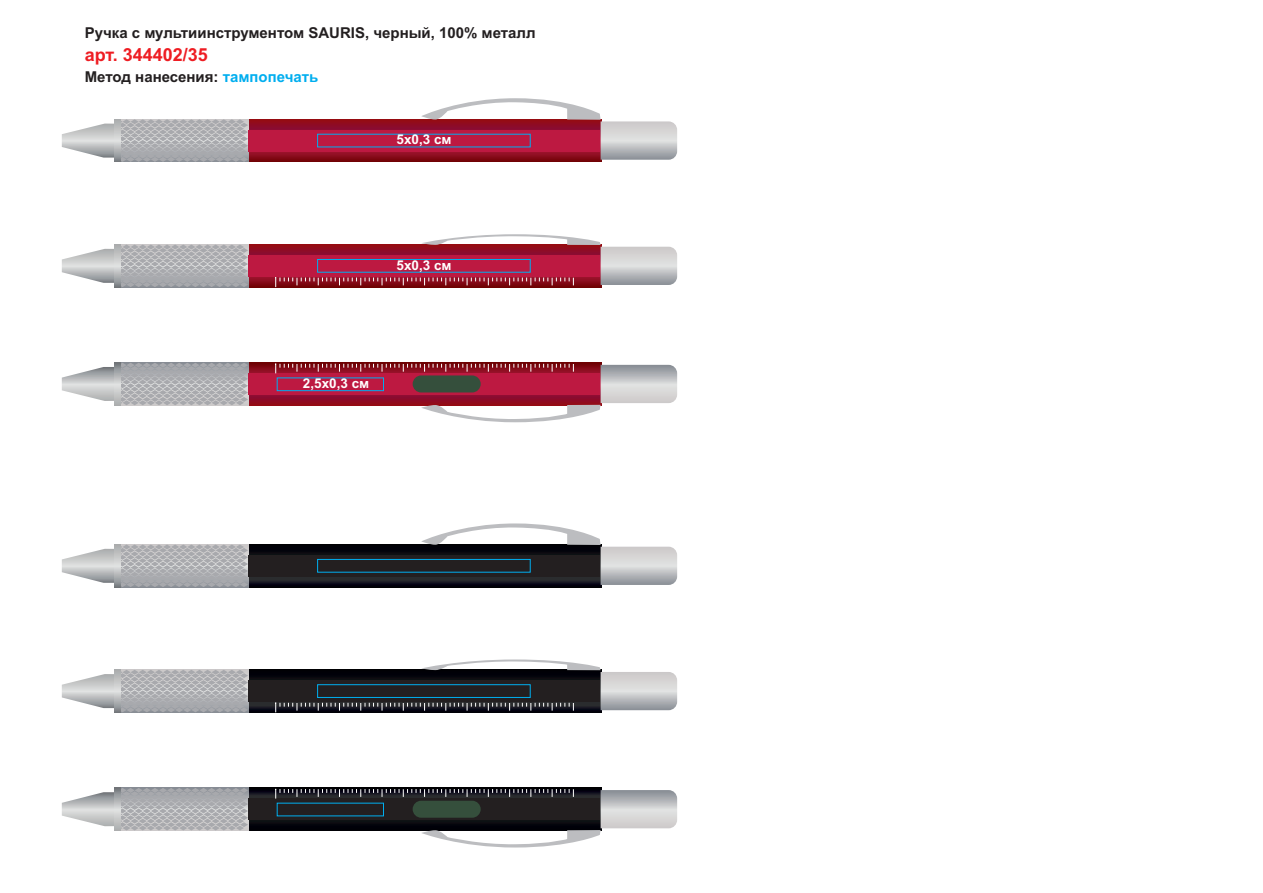
<style>
.page{position:relative;width:1263px;height:893px;background:#fff}
.page>*{position:absolute;margin:0;border:0;box-sizing:border-box;transform-origin:0 0}
.t1{font:700 18px "Arial";color:#ee1d23}
.t2{font:700 15px "Arial";color:#231f20}
.t3{font:700 13.5px "Arial";color:#fff}
.s1{color:#00aeef}
</style>
<div class="page">
<svg style="left:248px;top:119px;width:353px;height:43px;background:#860b19"></svg>
<svg style="left:248px;top:545px;width:353px;height:42px;background:#0d0d15"></svg>
<svg style="left:248px;top:363px;width:27px;height:42px"></svg>
<svg style="left:248px;top:788px;width:27px;height:42px"></svg>
<svg style="left:248px;top:245px;width:27px;height:42px"></svg>
<svg style="left:248px;top:670px;width:27px;height:42px"></svg>
<div style="left:248px;top:130px;width:352px;height:21px;background:#bd1941"></div>
<div style="left:248px;top:555px;width:352px;height:22px;background:#231f20"></div>
<div style="left:248px;top:373px;width:352px;height:22px;background:#bd1941"></div>
<div style="left:248px;top:798px;width:352px;height:22px;background:#231f20"></div>
<div style="left:248px;top:255px;width:352px;height:22px;background:#bd1941"></div>
<div style="left:248px;top:680px;width:352px;height:22px;background:#231f20"></div>
<div style="left:317px;top:559px;width:213px;height:13px;border:1px solid #00aeef"></div>
<svg style="left:62px;top:119px;width:186px;height:43px;background:#bcbdbf"></svg>
<svg style="left:62px;top:545px;width:186px;height:42px;background:#bbbcbf"></svg>
<svg style="left:62px;top:363px;width:186px;height:42px;background:#bbbcbf"></svg>
<svg style="left:62px;top:788px;width:186px;height:42px;background:#bbbcbe"></svg>
<svg style="left:62px;top:245px;width:186px;height:42px;background:#bcbdbf"></svg>
<svg style="left:62px;top:670px;width:186px;height:42px;background:#bcbdbf"></svg>
<svg style="left:114px;top:119px;width:7px;height:43px"></svg>
<svg style="left:114px;top:545px;width:7px;height:42px"></svg>
<svg style="left:114px;top:363px;width:7px;height:42px"></svg>
<svg style="left:114px;top:788px;width:7px;height:42px"></svg>
<svg style="left:114px;top:245px;width:7px;height:42px"></svg>
<svg style="left:114px;top:670px;width:7px;height:42px"></svg>
<svg style="left:317px;top:98px;width:360px;height:62px"></svg>
<svg style="left:421px;top:523px;width:256px;height:62px"></svg>
<svg style="left:275px;top:234px;width:402px;height:53px"></svg>
<svg style="left:275px;top:659px;width:402px;height:54px"></svg>
<svg style="left:275px;top:362px;width:402px;height:60px"></svg>
<svg style="left:275px;top:787px;width:402px;height:60px"></svg>
<div style="left:413px;top:375px;width:68px;height:17px;background:#354f3c;border-radius:9px"></div>
<div style="left:413px;top:801px;width:68px;height:17px;background:#354f3c;border-radius:9px"></div>
<p class="t2" style="left:85px;top:27px;width:452px">Ручка с мультиинструментом SAURIS, черный, 100% металл</p>
<p class="t1" style="left:85px;top:48px;width:125px">арт. 344402/35</p>
<p class="t2" style="left:85px;top:71px;width:235px">Метод нанесения: <span class="s1">тампопечать</span></p>
<p class="t3" style="left:396px;top:135px;width:57px">5х0,3 см</p>
<p class="t3" style="left:396px;top:260px;width:57px">5х0,3 см</p>
<p class="t3" style="left:303px;top:378px;width:68px">2,5х0,3 см</p>
</div>
